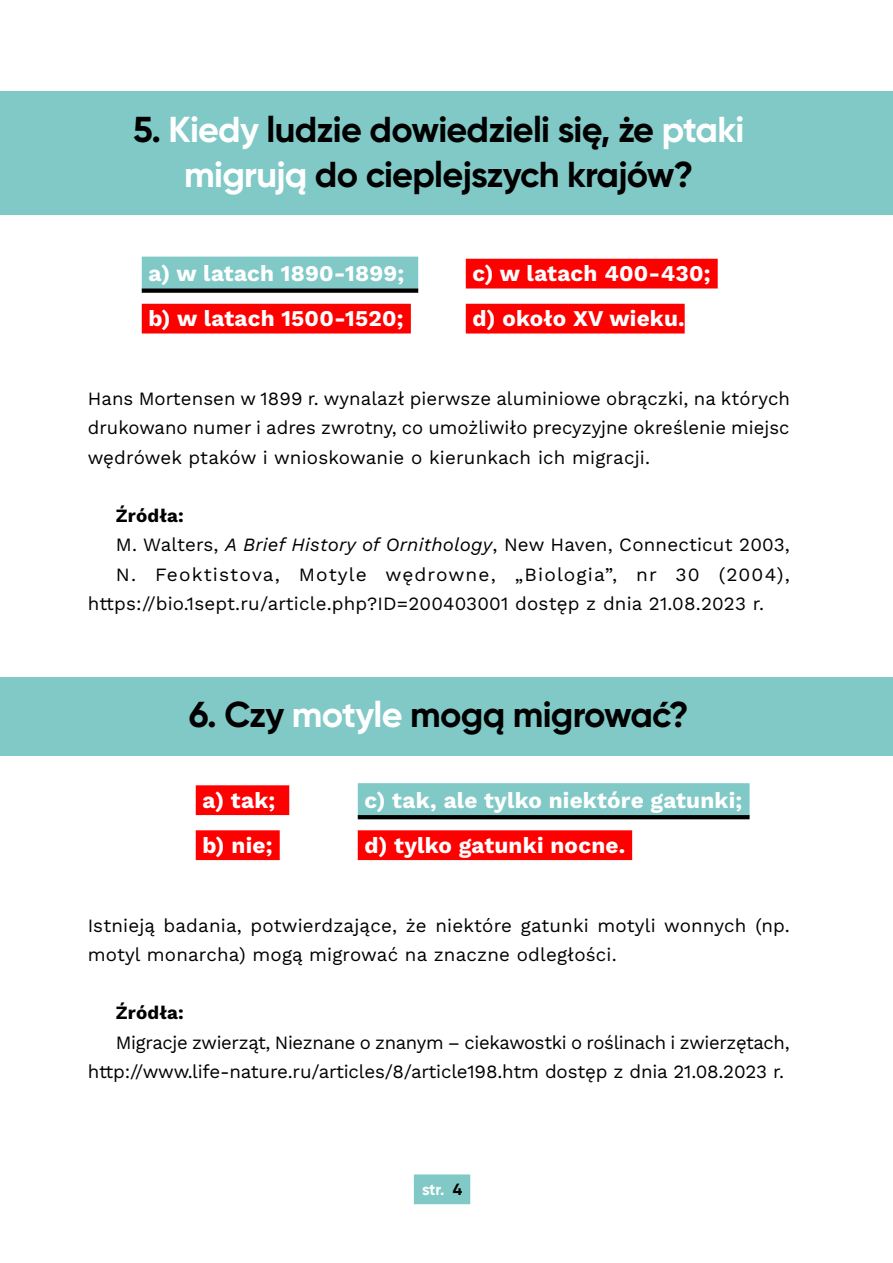
<style>
.page{position:relative;width:893px;height:1263px;background:#fff}
.page>*{position:absolute;margin:0;border:0;box-sizing:border-box;transform-origin:0 0}
.t1{font:700 36px/45px "Gilroy";letter-spacing:-.02em;color:#000;text-align:center}
.t2{font:700 22.5px "Work Sans";letter-spacing:.01em;color:#fff}
.t3{font:18.75px/29.2px "Work Sans";letter-spacing:.01em;color:#000;text-align:justify}
.t4{font:18.75px/29.2px "Work Sans";letter-spacing:-.02em;color:#000;text-align:right}
.t5{font:18.75px "Work Sans";letter-spacing:.06em;color:#000}
.t6{font:700 18.75px "Work Sans";letter-spacing:.01em;color:#000}
.t7{font:700 16.35px "Gilroy";color:#fff}
.s1{color:#fff}
.s2{font-style:italic}
.s3{color:#000}
</style>
<div class="page">
<div style="left:414px;top:1174px;width:56px;height:30px;background:#80c9c7"></div>
<div style="left:0;top:92px;width:893px;height:123px;background:#80c9c7"></div>
<div style="left:142px;top:257px;width:276px;height:34px;background:#80c9c7"></div>
<div style="left:466px;top:259px;width:252px;height:29px;background:#f00"></div>
<div style="left:142px;top:304px;width:269px;height:29px;background:#f00"></div>
<div style="left:466px;top:304px;width:219px;height:29px;background:#f00"></div>
<div style="left:0;top:677px;width:893px;height:78px;background:#80c9c7"></div>
<div style="left:196px;top:785px;width:93px;height:30px;background:#f00"></div>
<div style="left:358px;top:783px;width:392px;height:34px;background:#80c9c7"></div>
<div style="left:196px;top:830px;width:84px;height:30px;background:#f00"></div>
<div style="left:358px;top:830px;width:274px;height:30px;background:#f00"></div>
<div style="left:142px;top:288px;width:276px;height:5px;background:#000"></div>
<svg style="left:358px;top:815px;width:392px;height:4px;background:#020303"></svg>
<h1 class="t1" style="left:133px;top:106px;width:613px">5. <span class="s1">Kiedy</span> ludzie dowiedzieli się, że <span class="s1">ptaki migrują</span> do cieplejszych krajów?</h1>
<p class="t2" style="left:148px;top:257px;width:257px">a) w latach 1890-1899;</p>
<p class="t2" style="left:472px;top:257px;width:240px">c) w latach 400-430;</p>
<p class="t2" style="left:148px;top:302px;width:257px">b) w latach 1500-1520;</p>
<p class="t2" style="left:472px;top:302px;width:214px">d) około XV wieku.</p>
<p class="t3" style="left:88px;top:383px;width:704px">Hans Mortensen w 1899 r. wynalazł pierwsze aluminiowe obrączki, na których drukowano numer i adres zwrotny, co umożliwiło precyzyjne określenie miejsc wędrówek ptaków i wnioskowanie o kierunkach ich migracji.</p>
<p class="t6" style="left:116px;top:501px;width:70px">Źródła:</p>
<p class="t3" style="left:116px;top:529px;width:675px">M. Walters, <span class="s2">A Brief History of Ornithology</span>, New Haven, Connecticut 2003,</p>
<p class="t5" style="left:116px;top:560px;width:675px">N. Feoktistova, Motyle wędrowne, „Biologia”, nr 30 (2004),</p>
<p class="t3" style="left:88px;top:588px;width:678px">https://bio.1sept.ru/article.php?ID=200403001 dostęp z dnia 21.08.2023 r.</p>
<h1 class="t1" style="left:189px;top:691px;width:501px">6. Czy <span class="s1">motyle</span> mogą migrować?</h1>
<p class="t2" style="left:202px;top:783px;width:75px">a) tak;</p>
<p class="t2" style="left:364px;top:783px;width:379px">c) tak, ale tylko niektóre gatunki;</p>
<p class="t2" style="left:202px;top:828px;width:72px">b) nie;</p>
<p class="t2" style="left:364px;top:828px;width:262px">d) tylko gatunki nocne.</p>
<p class="t3" style="left:88px;top:910px;width:703px">Istnieją badania, potwierdzające, że niektóre gatunki motyli wonnych (np. motyl monarcha) mogą migrować na znaczne odległości.</p>
<p class="t6" style="left:116px;top:999px;width:70px">Źródła:</p>
<p class="t4" style="left:88px;top:1027px;width:703px">Migracje zwierząt, Nieznane o znanym – ciekawostki o roślinach i zwierzętach, http://www.life-nature.ru/articles/8/article198.htm dostęp z dnia 21.08.2023 r.</p>
<p class="t7" style="left:422px;top:1179px;width:42px">str. <span class="s3">4</span></p>
</div>
